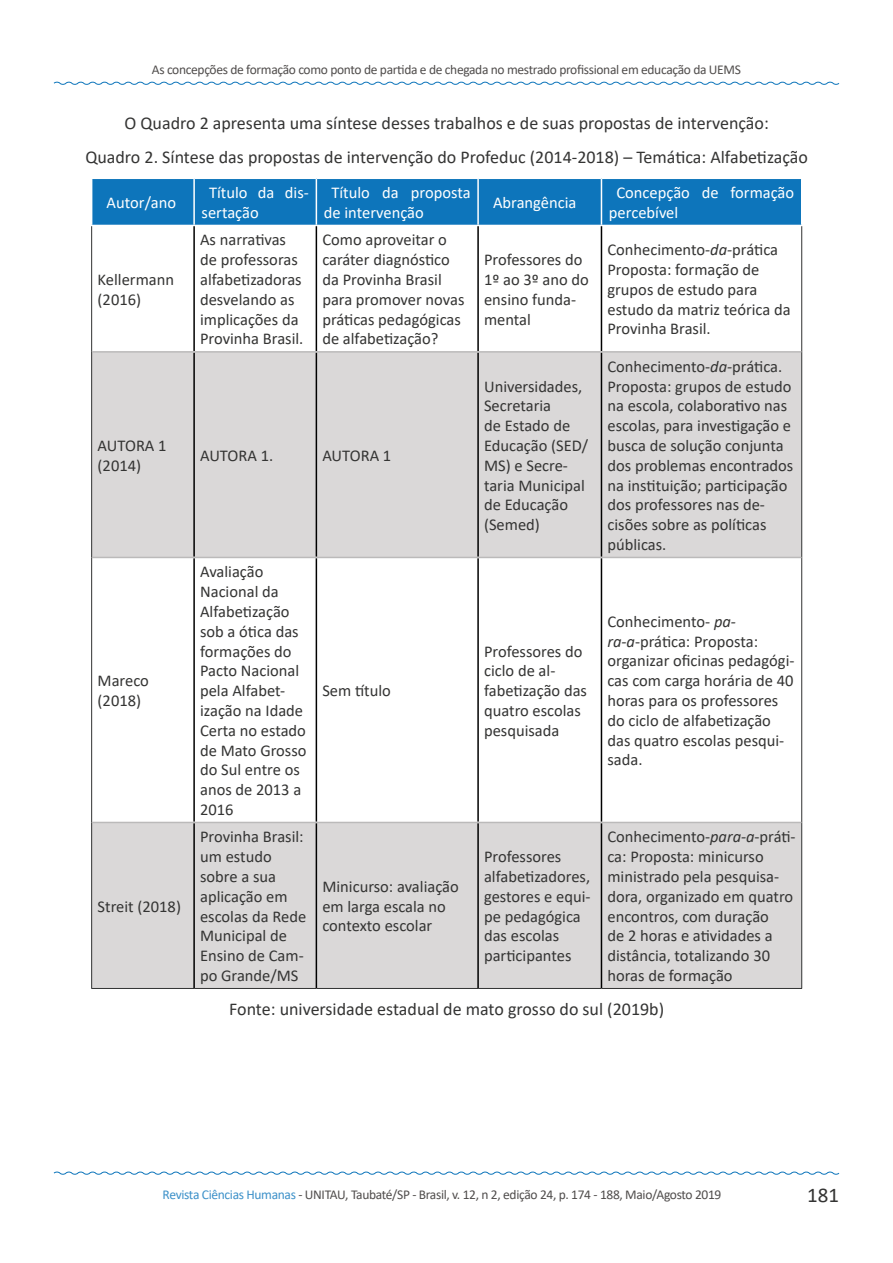
<style>
.page{position:relative;width:893px;height:1263px;background:#fff}
.page>*{position:absolute;margin:0;border:0;box-sizing:border-box;transform-origin:0 0}
.t1{font:21px "Calibri";color:#343433}
.t2{font:18px/33.6px "Calibri";color:#343433;text-align:center}
.t3{font:16.5px/19.8px "Calibri";color:#343433}
.t4{font:16.5px/19.8px "Calibri";color:#fff}
.t5{font:13.5px "Calibri";letter-spacing:-.025em;color:#504d4c}
.s1{font-style:italic}
.s2{color:#3d91c9}
</style>
<div class="page">
<svg style="left:53px;top:81px;width:787px;height:4px"></svg>
<svg style="left:53px;top:1171px;width:787px;height:4px"></svg>
<div style="left:92px;top:179px;width:709px;height:46px;background:#0d75bb"></div>
<svg style="left:92px;top:353px;width:709px;height:635px;fill:#dad8d8"></svg>
<hr style="left:193px;top:179px;width:2px;height:46px;background:#fff">
<hr style="left:316px;top:179px;width:1px;height:46px;background:#fff">
<hr style="left:477px;top:179px;width:2px;height:46px;background:#fff">
<hr style="left:601px;top:179px;width:1px;height:46px;background:#fff">
<hr style="left:91px;top:226px;width:1px;height:126px;background:#313232">
<hr style="left:801px;top:226px;width:1px;height:126px;background:#313232">
<hr style="left:91px;top:352px;width:1px;height:205px;background:#313232">
<hr style="left:801px;top:352px;width:1px;height:205px;background:#313232">
<hr style="left:91px;top:557px;width:1px;height:265px;background:#313232">
<hr style="left:801px;top:557px;width:1px;height:265px;background:#313232">
<hr style="left:91px;top:822px;width:1px;height:166px;background:#313232">
<hr style="left:801px;top:822px;width:1px;height:166px;background:#313232">
<hr style="left:91px;top:988px;width:103px;height:1px;background:#313232">
<hr style="left:194px;top:988px;width:122px;height:1px;background:#313232">
<hr style="left:316px;top:988px;width:162px;height:1px;background:#313232">
<hr style="left:478px;top:988px;width:123px;height:1px;background:#313232">
<hr style="left:601px;top:988px;width:201px;height:1px;background:#313232">
<hr style="left:193px;top:226px;width:2px;height:125px;background:#000">
<hr style="left:316px;top:226px;width:1px;height:125px;background:#000">
<hr style="left:477px;top:226px;width:2px;height:125px;background:#000">
<hr style="left:601px;top:226px;width:1px;height:125px;background:#000">
<hr style="left:193px;top:353px;width:2px;height:204px;background:#000">
<hr style="left:316px;top:353px;width:1px;height:204px;background:#000">
<hr style="left:477px;top:353px;width:2px;height:204px;background:#000">
<hr style="left:601px;top:353px;width:1px;height:204px;background:#000">
<hr style="left:193px;top:558px;width:2px;height:264px;background:#000">
<hr style="left:316px;top:558px;width:1px;height:264px;background:#000">
<hr style="left:477px;top:558px;width:2px;height:264px;background:#000">
<hr style="left:601px;top:558px;width:1px;height:264px;background:#000">
<hr style="left:193px;top:823px;width:2px;height:165px;background:#000">
<hr style="left:316px;top:823px;width:1px;height:165px;background:#000">
<hr style="left:477px;top:823px;width:2px;height:165px;background:#000">
<hr style="left:601px;top:823px;width:1px;height:165px;background:#000">
<hr style="left:92px;top:351px;width:102px;height:2px;background:#bbbaba">
<hr style="left:194px;top:351px;width:122px;height:2px;background:#bbbaba">
<hr style="left:316px;top:351px;width:162px;height:2px;background:#bbbaba">
<hr style="left:478px;top:351px;width:123px;height:2px;background:#bbbaba">
<hr style="left:601px;top:351px;width:200px;height:2px;background:#bbbaba">
<hr style="left:92px;top:557px;width:102px;height:1px;background:#bbbaba">
<hr style="left:194px;top:557px;width:122px;height:1px;background:#bbbaba">
<hr style="left:316px;top:557px;width:162px;height:1px;background:#bbbaba">
<hr style="left:478px;top:557px;width:123px;height:1px;background:#bbbaba">
<hr style="left:601px;top:557px;width:200px;height:1px;background:#bbbaba">
<hr style="left:92px;top:822px;width:102px;height:1px;background:#bbbaba">
<hr style="left:194px;top:822px;width:122px;height:1px;background:#bbbaba">
<hr style="left:316px;top:822px;width:162px;height:1px;background:#bbbaba">
<hr style="left:478px;top:822px;width:123px;height:1px;background:#bbbaba">
<hr style="left:601px;top:822px;width:200px;height:1px;background:#bbbaba">
<p class="t5" style="left:152px;top:60px;width:590px">As concepções de formação como ponto de partida e de chegada no mestrado profissional em educação da UEMS</p>
<p class="t2" style="left:85px;top:106px;width:724px">O Quadro 2 apresenta uma síntese desses trabalhos e de suas propostas de intervenção:<br>Quadro 2. Síntese das propostas de intervenção do Profeduc (2014-2018) – Temática: Alfabetização</p>
<p class="t4" style="left:107px;top:192px;width:71px">Autor/ano</p>
<p class="t4" style="left:202px;top:182px;width:109px;text-indent:8px">Título da dis&shy;sertação</p>
<p class="t4" style="left:324px;top:182px;width:148px;text-indent:8px">Título da proposta de intervenção</p>
<p class="t4" style="left:493px;top:192px;width:85px">Abrangência</p>
<p class="t4" style="left:609px;top:182px;width:187px;text-indent:8px">Concepção de formação percebível</p>
<p class="t3" style="left:98px;top:269px;width:78px">Kellermann (2016)</p>
<p class="t3" style="left:200px;top:230px;width:105px">As narrativas de professoras alfabetizadoras desvelando as implicações da<br>Provinha Brasil.</p>
<p class="t3" style="left:322px;top:230px;width:144px">Como aproveitar o caráter diagnóstico da Provinha Brasil para promover novas práticas pedagógicas de alfabetização?</p>
<p class="t3" style="left:98px;top:435px;width:70px">AUTORA 1 (2014)</p>
<p class="t3" style="left:200px;top:445px;width:75px">AUTORA 1.</p>
<p class="t3" style="left:322px;top:445px;width:70px">AUTORA 1</p>
<p class="t3" style="left:98px;top:670px;width:53px">Mareco (2018)</p>
<p class="t3" style="left:200px;top:561px;width:108px">Avaliação<br>Nacional da<br>Alfabetização sob a ótica das formações do<br>Pacto Nacional pela Alfabet&shy;ização na Idade<br>Certa no estado de Mato Grosso do Sul entre os anos de 2013 a<br>2016</p>
<p class="t3" style="left:322px;top:680px;width:70px">Sem título</p>
<p class="t3" style="left:484px;top:249px;width:106px">Professores do<br>1º ao 3º ano do ensino funda&shy;mental</p>
<p class="t3" style="left:607px;top:239px;width:185px">Conhecimento-<span class="s1">da-</span>prática<br>Proposta: formação de grupos de estudo para estudo da matriz teórica da<br>Provinha Brasil.</p>
<p class="t3" style="left:484px;top:376px;width:106px">Universidades,<br>Secretaria<br>de Estado de<br>Educação (SED/<br>MS) e Secre&shy;taria Municipal de Educação (Semed)</p>
<p class="t3" style="left:607px;top:356px;width:187px">Conhecimento-<span class="s1">da-</span>prática.<br>Proposta: grupos de estudo na escola, colaborativo nas escolas, para investigação e busca de solução conjunta dos problemas encontrados na instituição; participação dos professores nas de&shy;cisões sobre as políticas públicas.</p>
<p class="t3" style="left:484px;top:641px;width:104px">Professores do ciclo de al&shy;fabetização das quatro escolas pesquisada</p>
<p class="t3" style="left:607px;top:611px;width:189px">Conhecimento- <span class="s1">pa&shy;ra-a</span>-prática: Proposta: organizar oficinas pedagógi&shy;cas com carga horária de 40 horas para os professores do ciclo de alfabetização das quatro escolas pesqui&shy;sada.</p>
<p class="t3" style="left:98px;top:896px;width:85px">Streit (2018)</p>
<p class="t3" style="left:607px;top:826px;width:190px">Conhecimento-<span class="s1">para-a</span>-práti&shy;ca: Proposta: minicurso ministrado pela pesquisa&shy;dora, organizado em quatro encontros, com duração<br>de 2 horas e atividades a distância, totalizando 30 horas de formação</p>
<p class="t2" style="left:229px;top:992px;width:436px">Fonte: universidade estadual de mato grosso do sul (2019b)</p>
<p class="t3" style="left:200px;top:826px;width:108px">Provinha Brasil: um estudo sobre a sua aplicação em escolas da Rede<br>Municipal de<br>Ensino de Cam&shy;po Grande/MS</p>
<p class="t3" style="left:484px;top:846px;width:108px">Professores alfabetizadores, gestores e equi&shy;pe pedagógica das escolas participantes</p>
<p class="t3" style="left:322px;top:876px;width:138px">Minicurso: avaliação em larga escala no contexto escolar</p>
<p class="t5" style="left:163px;top:1185px;width:560px"><span class="s2">Revista Ciências Humanas</span> - UNITAU, Taubaté/SP - Brasil, v. 12, n 2, edição 24, p. 174 - 188, Maio/Agosto 2019</p>
<p class="t1" style="left:807px;top:1180px;width:33px">181</p>
</div>
